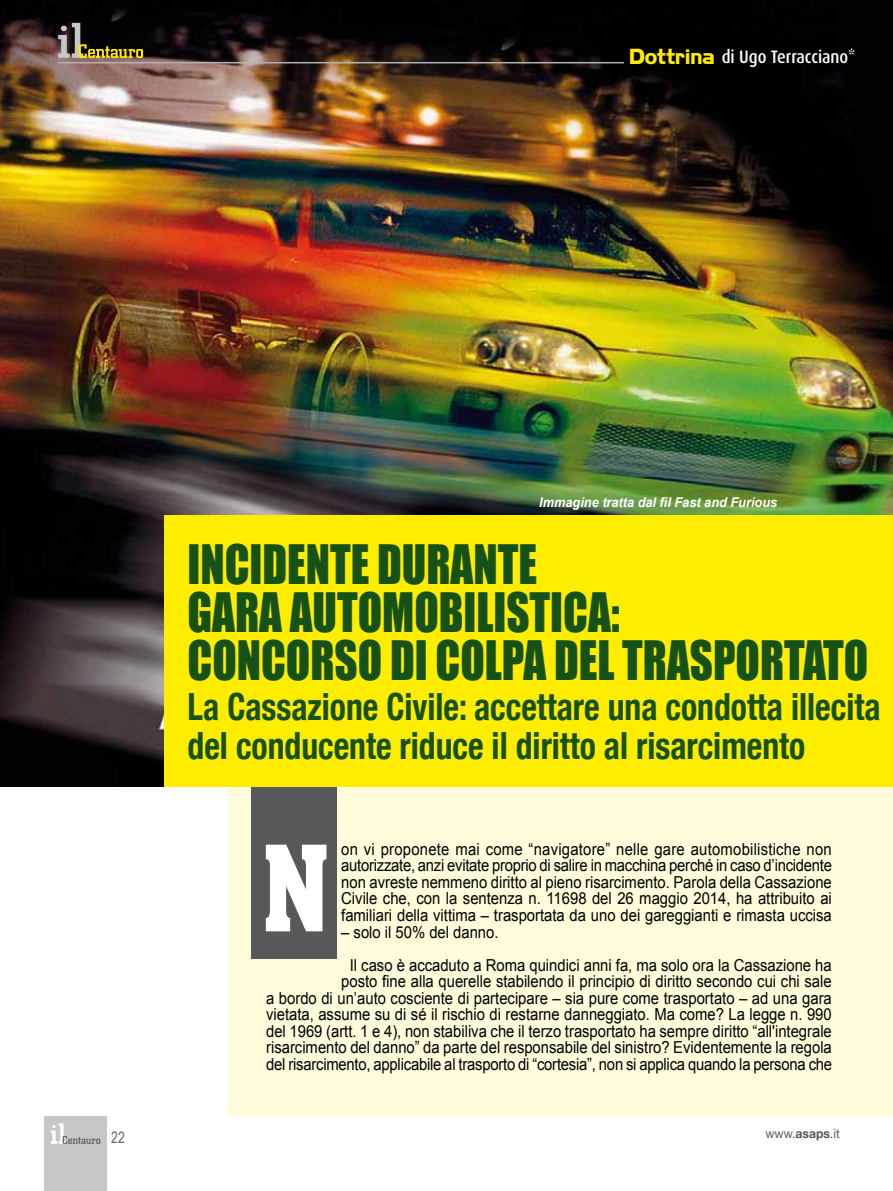
<style>
.page{position:relative;width:893px;height:1191px;background:#fff}
.page>*{position:absolute;margin:0;border:0;box-sizing:border-box;transform-origin:0 0}
.t1{font:49.95px/48.2px "Impact";color:#165117;scale:.9 1}
.t2{font:700 condensed 37.35px/39.2px "Helvetica Neue";color:#165117;scale:.9 1}
.t3{font:500 18px "Dax";color:#fff;scale:.9 1}
.t4{font:16.5px/16.5px "Arial";color:#000;text-align:justify;scale:.9 1}
.t5{font:15.75px "Arial Narrow";color:#646567;scale:.95 1}
.t6{font:italic 700 13.5px "Arial";letter-spacing:-.005em;color:#fff;scale:.95 1}
.t7{font:12.75px "Helvetica Neue";color:#58585a;scale:.95 1}
.s1{font-family:"Highland Gothic FLF";font-weight:700;font-size:19.5px;color:#ffed00}
.s2{font-weight:700}
</style>
<div class="page">
<div style="left:229px;top:786px;width:664px;height:330px;background:#fffbdb"></div>
<img style="left:0;top:0;width:893px;height:786px">
<div style="left:164px;top:515px;width:729px;height:271px;background:#ffed00"></div>
<div style="left:45px;top:1116px;width:62px;height:75px;background:#c6c7c8"></div>
<svg style="left:51px;top:1123px;width:49px;height:20px"></svg>
<svg style="left:58px;top:23px;width:85px;height:35px;background:#413c21"></svg>
<hr style="left:58px;top:62px;width:566px;height:1px;background:#b1b3b4">
<div style="left:252px;top:787px;width:85px;height:172px;background:#58585a"></div>
<svg style="left:266px;top:844px;width:60px;height:87px"></svg>
<p class="t3" style="left:629px;top:47px;width:253px"><span class="s1">Dottrina</span> di Ugo Terracciano*</p>
<p class="t5" style="left:111px;top:1125px;width:16px">22</p>
<p class="t6" style="left:539px;top:494px;width:252px">Immagine tratta dal fil Fast and Furious</p>
<h1 class="t1" style="left:188px;top:539px;width:758px">INCIDENTE DURANTE<br>GARA AUTOMOBILISTICA:<br>CONCORSO DI COLPA DEL TRASPORTATO</h1>
<h2 class="t2" style="left:188px;top:686px;width:771px">La Cassazione Civile: accettare una condotta illecita del conducente riduce il diritto al risarcimento</h2>
<p class="t4" style="left:341px;top:841px;width:547px">on vi proponete mai come “navigatore” nelle gare automobilistiche non autorizzate, anzi evitate proprio di salire in macchina perché in caso d’incidente non avreste nemmeno diritto al pieno risarcimento. Parola della Cassazione Civile che, con la sentenza n. 11698 del 26 maggio 2014, ha attribuito ai familiari della vittima – trasportata da uno dei gareggianti e rimasta uccisa</p>
<p class="t4" style="left:350px;top:915px;width:537px;line-height:33px;text-indent:-9px">– solo il 50% del danno.<br>Il caso è accaduto a Roma quindici anni fa, ma solo ora la Cassazione ha</p>
<p class="t4" style="left:266px;top:973px;width:630px;text-indent:75px">posto fine alla querelle stabilendo il principio di diritto secondo cui chi sale a bordo di un’auto cosciente di partecipare – sia pure come trasportato – ad una gara vietata, assume su di sé il rischio di restarne danneggiato. Ma come? La legge n. 990 del 1969 (artt. 1 e 4), non stabiliva che il terzo trasportato ha sempre diritto “all'integrale risarcimento del danno” da parte del responsabile del sinistro? Evidentemente la regola del risarcimento, applicabile al trasporto di “cortesia”, non si applica quando la persona che</p>
<p class="t7" style="left:765px;top:1126px;width:80px">www.<span class="s2">asaps</span>.it</p>
</div>
